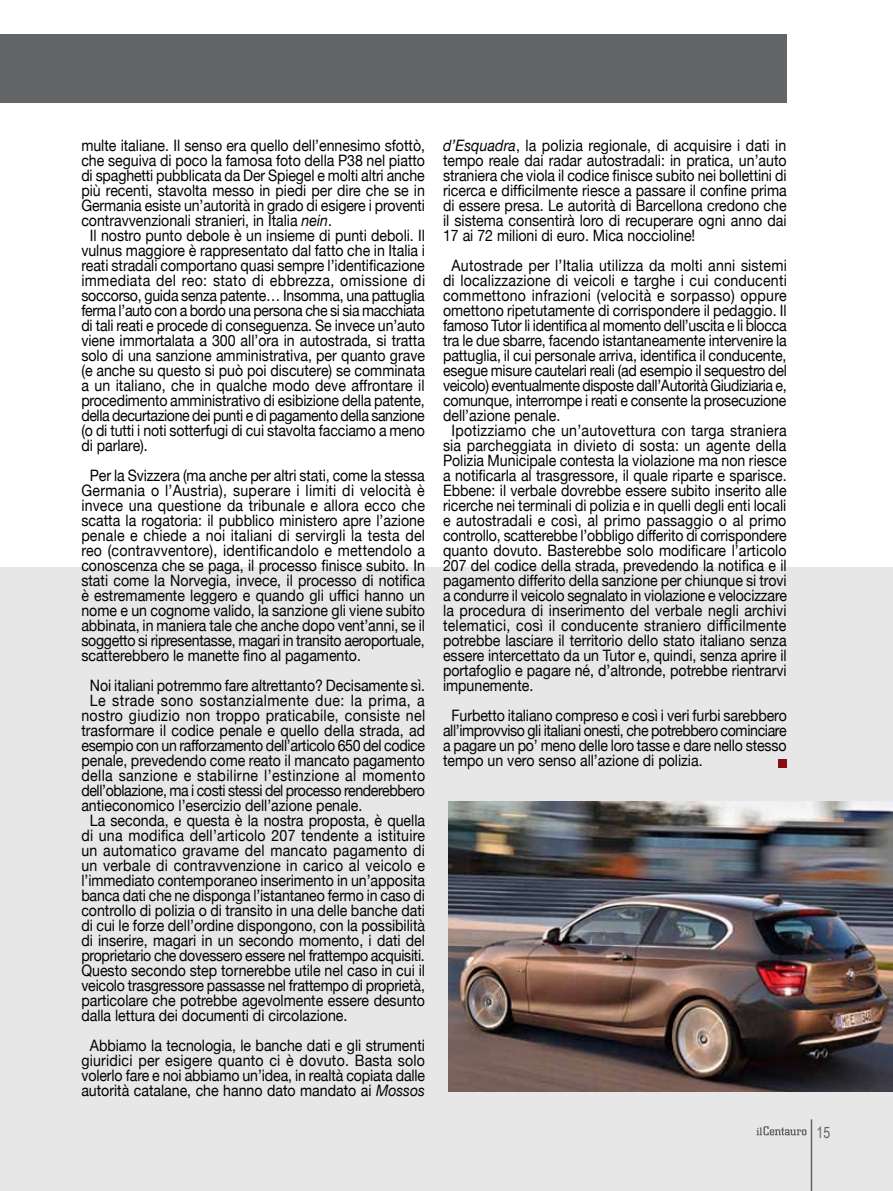
<style>
.page{position:relative;width:893px;height:1191px;background:#fff}
.page>*{position:absolute;margin:0;border:0;box-sizing:border-box;transform-origin:0 0}
.t1{font:15.75px/15px "Helvetica Neue";color:#000;text-align:justify;scale:.9 1}
.t2{font:15.75px "Helvetica Neue";letter-spacing:-.025em;color:#000;scale:.9 1}
.t3{font:15.75px "Helvetica Neue";letter-spacing:.02em;color:#000;scale:.9 1}
.t4{font:15.75px "Helvetica Neue";letter-spacing:-.02em;color:#000;scale:.9 1}
.t5{font:15.75px "Helvetica Neue";letter-spacing:.025em;color:#000;scale:.9 1}
.t6{font:15.75px "Helvetica Neue";letter-spacing:.03em;color:#000;scale:.9 1}
.t7{font:15.75px "Arial Narrow";color:#646567;scale:.95 1}
.s1{font-style:italic}
</style>
<div class="page">
<div style="left:0;top:567px;width:893px;height:624px;background:#e7e7e8"></div>
<div style="left:0;top:34px;width:787px;height:68px;background:#646567"></div>
<svg style="left:756px;top:1126px;width:50px;height:9px"></svg>
<hr style="left:811px;top:1119px;width:1px;height:72px;background:#646567">
<img style="left:449px;top:801px;width:444px;height:290px">
<div style="left:778px;top:759px;width:9px;height:8px;background:#870f14"></div>
<p class="t1" style="left:81px;top:138px;width:383px">multe italiane. Il senso era quello dell’ennesimo sfottò,</p>
<p class="t1" style="left:81px;top:153px;width:383px">che seguiva di poco la famosa foto della P38 nel piatto</p>
<p class="t1" style="left:81px;top:168px;width:383px">di spaghetti pubblicata da Der Spiegel e molti altri anche</p>
<p class="t1" style="left:81px;top:183px;width:383px">più recenti, stavolta messo in piedi per dire che se in</p>
<p class="t1" style="left:81px;top:198px;width:383px">Germania esiste un’autorità in grado di esigere i proventi</p>
<p class="t1" style="left:81px;top:213px;width:280px">contravvenzionali stranieri, in Italia <span class="s1">nein</span>.</p>
<p class="t1" style="left:90px;top:228px;width:374px">Il nostro punto debole è un insieme di punti deboli. Il</p>
<p class="t1" style="left:81px;top:243px;width:383px">vulnus maggiore è rappresentato dal fatto che in Italia i</p>
<p class="t1" style="left:81px;top:258px;width:383px">reati stradali comportano quasi sempre l’identificazione</p>
<p class="t5" style="left:81px;top:271px;width:383px">immediata del reo: stato di ebbrezza, omissione di</p>
<p class="t4" style="left:81px;top:286px;width:383px">soccorso, guida senza patente… Insomma, una pattuglia</p>
<p class="t2" style="left:81px;top:301px;width:383px">ferma l’auto con a bordo una persona che si sia macchiata</p>
<p class="t1" style="left:81px;top:318px;width:383px">di tali reati e procede di conseguenza. Se invece un’auto</p>
<p class="t1" style="left:81px;top:333px;width:383px">viene immortalata a 300 all’ora in autostrada, si tratta</p>
<p class="t1" style="left:81px;top:348px;width:383px">solo di una sanzione amministrativa, per quanto grave</p>
<p class="t1" style="left:81px;top:363px;width:383px">(e anche su questo si può poi discutere) se comminata</p>
<p class="t1" style="left:81px;top:378px;width:383px">a un italiano, che in qualche modo deve affrontare il</p>
<p class="t1" style="left:81px;top:393px;width:383px">procedimento amministrativo di esibizione della patente,</p>
<p class="t2" style="left:81px;top:406px;width:383px">della decurtazione dei punti e di pagamento della sanzione</p>
<p class="t1" style="left:81px;top:423px;width:383px">(o di tutti i noti sotterfugi di cui stavolta facciamo a meno</p>
<p class="t1" style="left:81px;top:438px;width:75px">di parlare).</p>
<p class="t1" style="left:81px;top:468px;width:383px;text-indent:9px">Per la Svizzera (ma anche per altri stati, come la stessa Germania o l’Austria), superare i limiti di velocità è invece una questione da tribunale e allora ecco che scatta la rogatoria: il pubblico ministero apre l’azione penale e chiede a noi italiani di servirgli la testa del reo (contravventore), identificandolo e mettendolo a conoscenza che se paga, il processo finisce subito. In stati come la Norvegia, invece, il processo di notifica è estremamente leggero e quando gli uffici hanno un nome e un cognome valido, la sanzione gli viene subito abbinata, in maniera tale che anche dopo vent’anni, se il soggetto si ripresentasse, magari in transito aeroportuale, scatterebbero le manette fino al pagamento.</p>
<p class="t1" style="left:90px;top:678px;width:374px">Noi italiani potremmo fare altrettanto? Decisamente sì.</p>
<p class="t6" style="left:90px;top:691px;width:374px">Le strade sono sostanzialmente due: la prima, a</p>
<p class="t3" style="left:81px;top:706px;width:383px">nostro giudizio non troppo praticabile, consiste nel</p>
<p class="t1" style="left:81px;top:723px;width:383px">trasformare il codice penale e quello della strada, ad</p>
<p class="t2" style="left:81px;top:736px;width:383px">esempio con un rafforzamento dell’articolo 650 del codice</p>
<p class="t1" style="left:81px;top:753px;width:383px">penale, prevedendo come reato il mancato pagamento</p>
<p class="t5" style="left:81px;top:766px;width:383px">della sanzione e stabilirne l’estinzione al momento</p>
<p class="t2" style="left:81px;top:781px;width:383px">dell’oblazione, ma i costi stessi del processo renderebbero</p>
<p class="t1" style="left:81px;top:798px;width:314px">antieconomico l’esercizio dell’azione penale.</p>
<p class="t1" style="left:90px;top:813px;width:374px">La seconda, e questa è la nostra proposta, è quella</p>
<p class="t1" style="left:81px;top:828px;width:383px">di una modifica dell’articolo 207 tendente a istituire</p>
<p class="t3" style="left:81px;top:841px;width:383px">un automatico gravame del mancato pagamento di</p>
<p class="t1" style="left:81px;top:857px;width:383px">un verbale di contravvenzione in carico al veicolo e</p>
<p class="t1" style="left:81px;top:872px;width:383px">l’immediato contemporaneo inserimento in un’apposita</p>
<p class="t1" style="left:81px;top:887px;width:383px">banca dati che ne disponga l’istantaneo fermo in caso di</p>
<p class="t1" style="left:81px;top:902px;width:383px">controllo di polizia o di transito in una delle banche dati</p>
<p class="t1" style="left:81px;top:917px;width:383px">di cui le forze dell’ordine dispongono, con la possibilità</p>
<p class="t1" style="left:81px;top:932px;width:383px">di inserire, magari in un secondo momento, i dati del</p>
<p class="t4" style="left:81px;top:946px;width:383px">proprietario che dovessero essere nel frattempo acquisiti.</p>
<p class="t1" style="left:81px;top:962px;width:383px">Questo secondo step tornerebbe utile nel caso in cui il</p>
<p class="t1" style="left:81px;top:977px;width:383px">veicolo trasgressore passasse nel frattempo di proprietà,</p>
<p class="t1" style="left:81px;top:992px;width:383px">particolare che potrebbe agevolmente essere desunto</p>
<p class="t1" style="left:81px;top:1007px;width:297px">dalla lettura dei documenti di circolazione.</p>
<p class="t1" style="left:81px;top:1037px;width:384px;text-align:center">Abbiamo la tecnologia, le banche dati e gli strumenti giuridici per esigere quanto ci è dovuto. Basta solo volerlo fare e noi abbiamo un’idea, in realtà copiata dalle autorità catalane, che hanno dato mandato ai <span class="s1">Mossos</span></p>
<p class="t1" style="left:443px;top:137px;width:383px"><span class="s1">d’Esquadra</span>, la polizia regionale, di acquisire i dati in tempo reale dai radar autostradali: in pratica, un’auto straniera che viola il codice finisce subito nei bollettini di ricerca e difficilmente riesce a passare il confine prima di essere presa. Le autorità di Barcellona credono che il sistema consentirà loro di recuperare ogni anno dai 17 ai 72 milioni di euro. Mica noccioline!</p>
<p class="t1" style="left:451px;top:257px;width:374px">Autostrade per l’Italia utilizza da molti anni sistemi</p>
<p class="t1" style="left:443px;top:272px;width:383px">di localizzazione di veicoli e targhe i cui conducenti</p>
<p class="t3" style="left:443px;top:286px;width:383px">commettono infrazioni (velocità e sorpasso) oppure</p>
<p class="t1" style="left:443px;top:302px;width:383px">omettono ripetutamente di corrispondere il pedaggio. Il</p>
<p class="t2" style="left:443px;top:316px;width:383px">famoso Tutor li identifica al momento dell’uscita e li blocca</p>
<p class="t1" style="left:443px;top:332px;width:384px">tra le due sbarre, facendo istantaneamente intervenire la</p>
<p class="t1" style="left:443px;top:347px;width:383px">pattuglia, il cui personale arriva, identifica il conducente,</p>
<p class="t1" style="left:443px;top:362px;width:384px">esegue misure cautelari reali (ad esempio il sequestro del</p>
<p class="t2" style="left:443px;top:376px;width:383px">veicolo) eventualmente disposte dall’Autorità Giudiziaria e,</p>
<p class="t1" style="left:443px;top:392px;width:383px">comunque, interrompe i reati e consente la prosecuzione</p>
<p class="t1" style="left:443px;top:407px;width:132px">dell’azione penale.</p>
<p class="t1" style="left:451px;top:422px;width:374px">Ipotizziamo che un’autovettura con targa straniera</p>
<p class="t1" style="left:443px;top:437px;width:383px">sia parcheggiata in divieto di sosta: un agente della</p>
<p class="t1" style="left:443px;top:452px;width:383px">Polizia Municipale contesta la violazione ma non riesce</p>
<p class="t1" style="left:443px;top:467px;width:383px">a notificarla al trasgressore, il quale riparte e sparisce.</p>
<p class="t1" style="left:443px;top:482px;width:383px">Ebbene: il verbale dovrebbe essere subito inserito alle</p>
<p class="t1" style="left:443px;top:497px;width:383px">ricerche nei terminali di polizia e in quelli degli enti locali</p>
<p class="t1" style="left:443px;top:512px;width:383px">e autostradali e così, al primo passaggio o al primo</p>
<p class="t1" style="left:443px;top:527px;width:384px">controllo, scatterebbe l’obbligo differito di corrispondere</p>
<p class="t1" style="left:443px;top:542px;width:383px">quanto dovuto. Basterebbe solo modificare l’articolo</p>
<p class="t1" style="left:443px;top:557px;width:383px">207 del codice della strada, prevedendo la notifica e il</p>
<p class="t1" style="left:443px;top:572px;width:383px">pagamento differito della sanzione per chiunque si trovi</p>
<p class="t1" style="left:443px;top:587px;width:384px">a condurre il veicolo segnalato in violazione e velocizzare</p>
<p class="t1" style="left:443px;top:602px;width:383px">la procedura di inserimento del verbale negli archivi</p>
<p class="t3" style="left:443px;top:616px;width:383px">telematici, così il conducente straniero difficilmente</p>
<p class="t1" style="left:443px;top:632px;width:383px">potrebbe lasciare il territorio dello stato italiano senza</p>
<p class="t1" style="left:443px;top:647px;width:383px">essere intercettato da un Tutor e, quindi, senza aprire il</p>
<p class="t1" style="left:443px;top:662px;width:383px">portafoglio e pagare né, d’altronde, potrebbe rientrarvi</p>
<p class="t1" style="left:443px;top:677px;width:102px">impunemente.</p>
<p class="t1" style="left:443px;top:707px;width:383px;text-indent:9px">Furbetto italiano compreso e così i veri furbi sarebbero all’improvviso gli italiani onesti, che potrebbero cominciare a pagare un po’ meno delle loro tasse e dare nello stesso tempo un vero senso all’azione di polizia.</p>
<p class="t7" style="left:816px;top:1120px;width:16px">15</p>
</div>
